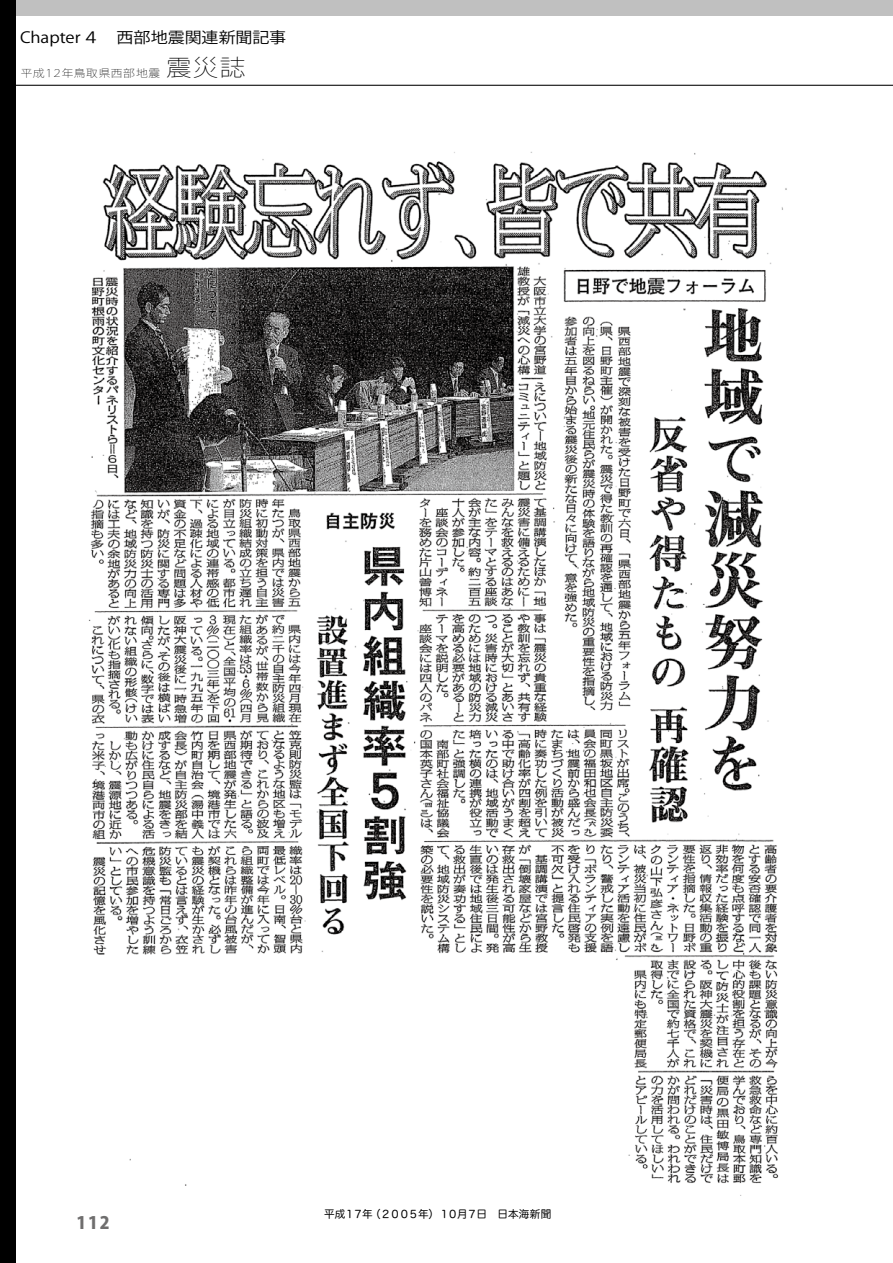
<style>
.page{position:relative;width:893px;height:1263px;background:#fff}
.page>*{position:absolute;margin:0;border:0;box-sizing:border-box;transform-origin:0 0}
.t1{font:800 16.95px "Koz Go Pro";color:#6f6e6e}
.t2{font:15.3px "Koz Go Pro";letter-spacing:-.005em;color:#000;scale:1.11 1}
.t3{font:10.65px "Hira Maru Pro W4";letter-spacing:-.095em;color:#000}
.t4{font:200 10.5px "Koz Go Pro";letter-spacing:.04em;color:#000;scale:1.11 1}
.s1{font-size:22.95px}
</style>
<div class="page">
<img style="left:88px;top:151px;width:699px;height:1035px">
<div style="left:0;top:0;width:893px;height:15px;background:#c0c0c0"></div>
<div style="left:0;top:0;width:15px;height:1263px;background:#000"></div>
<hr style="left:0;top:85px;width:893px;height:1px;background:#000">
<h2 class="t2" style="left:20px;top:28px;width:241px">Chapter４　西部地震関連新聞記事</h2>
<p class="t4" style="left:21px;top:66px;width:204px">平成１２年鳥取県西部地震<span class="s1">震災誌</span></p>
<h1 class="t1" style="left:77px;top:1212px;width:35px">112</h1>
<p class="t3" style="left:324px;top:1205px;width:229px">平成１７年（２００５年）１０月７日　日本海新聞</p>
</div>
